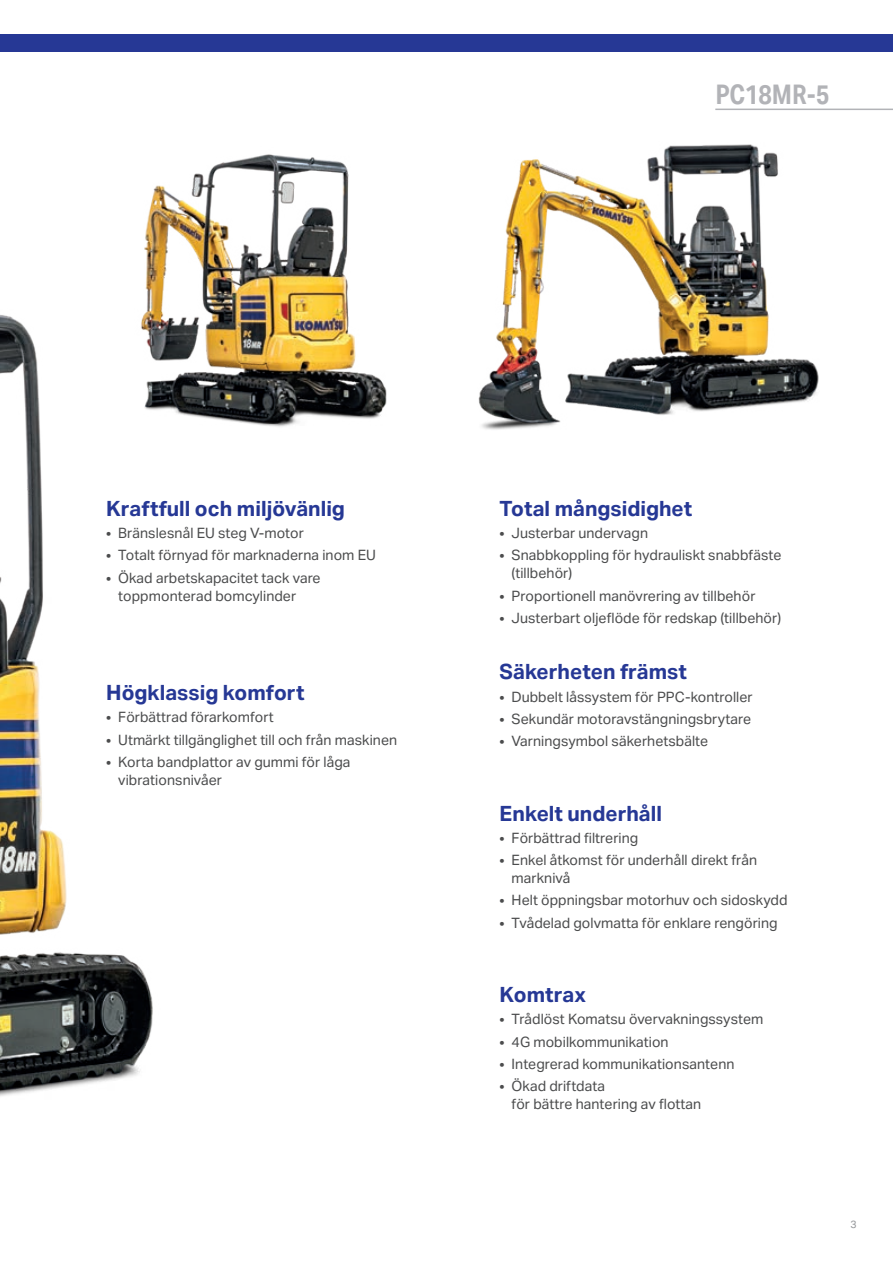
<style>
.page{position:relative;width:893px;height:1263px;background:#fff}
.page>*{position:absolute;margin:0;border:0;box-sizing:border-box;transform-origin:0 0}
.t1{font:700 27px "Aktiv Grotesk Cd";color:#b2b3b7}
.t2{font:700 21px "Aktiv Grotesk";color:#263895}
.t3{font:14.25px/18px "Aktiv Grotesk";color:#4b4c4d}
.t4{font:10.5px "Aktiv Grotesk";color:#939598}
</style>
<div class="page">
<img style="left:0;top:315px;width:153px;height:781px">
<img style="left:117px;top:154px;width:270px;height:287px">
<img style="left:478px;top:144px;width:341px;height:286px">
<hr style="left:715px;top:109px;width:178px;height:1px;background:#b2b3b7">
<div style="left:0;top:34px;width:893px;height:17px;background:#263895"></div>
<h1 class="t1" style="left:715px;top:79px;width:115px">PC18MR-5</h1>
<h2 class="t2" style="left:106px;top:496px;width:240px">Kraftfull och miljövänlig</h2>
<p class="t3" style="left:106px;top:524px;width:199px">• Bränslesnål EU steg V-motor</p>
<p class="t3" style="left:106px;top:546px;width:271px">• Totalt förnyad för marknaderna inom EU</p>
<p class="t3" style="left:118px;top:569px;width:204px;text-indent:-12px">• Ökad arbetskapacitet tack vare toppmonterad bomcylinder</p>
<h2 class="t2" style="left:106px;top:681px;width:200px">Högklassig komfort</h2>
<p class="t3" style="left:106px;top:708px;width:169px">• Förbättrad förarkomfort</p>
<p class="t3" style="left:106px;top:731px;width:292px">• Utmärkt tillgänglighet till och från maskinen</p>
<p class="t3" style="left:118px;top:753px;width:234px;text-indent:-12px">• Korta bandplattor av gummi för låga vibrationsnivåer</p>
<h2 class="t2" style="left:500px;top:496px;width:194px">Total mångsidighet</h2>
<p class="t3" style="left:500px;top:524px;width:150px">• Justerbar undervagn</p>
<p class="t3" style="left:512px;top:546px;width:271px;text-indent:-12px">• Snabbkoppling för hydrauliskt snabbfäste (tillbehör)</p>
<p class="t3" style="left:500px;top:587px;width:257px">• Proportionell manövrering av tillbehör</p>
<p class="t3" style="left:500px;top:609px;width:283px">• Justerbart oljeflöde för redskap (tillbehör)</p>
<h2 class="t2" style="left:500px;top:660px;width:189px">Säkerheten främst</h2>
<p class="t3" style="left:500px;top:688px;width:255px">• Dubbelt låssystem för PPC-kontroller</p>
<p class="t3" style="left:500px;top:710px;width:253px">• Sekundär motoravstängningsbrytare</p>
<p class="t3" style="left:500px;top:732px;width:210px">• Varningsymbol säkerhetsbälte</p>
<h2 class="t2" style="left:500px;top:801px;width:164px">Enkelt underhåll</h2>
<p class="t3" style="left:500px;top:829px;width:140px">• Förbättrad filtrering</p>
<p class="t3" style="left:512px;top:851px;width:247px;text-indent:-12px">• Enkel åtkomst för underhåll direkt från marknivå</p>
<p class="t3" style="left:500px;top:891px;width:289px">• Helt öppningsbar motorhuv och sidoskydd</p>
<p class="t3" style="left:500px;top:914px;width:280px">• Tvådelad golvmatta för enklare rengöring</p>
<h2 class="t2" style="left:500px;top:982px;width:88px">Komtrax</h2>
<p class="t3" style="left:500px;top:1010px;width:265px">• Trådlöst Komatsu övervakningssystem</p>
<p class="t3" style="left:500px;top:1033px;width:171px">• 4G mobilkommunikation</p>
<p class="t3" style="left:500px;top:1055px;width:236px">• Integrerad kommunikationsantenn</p>
<p class="t3" style="left:512px;top:1077px;width:191px;text-indent:-12px">• Ökad driftdata<br>för bättre hantering av flottan</p>
<p class="t4" style="left:850px;top:1218px;width:8px">3</p>
</div>
